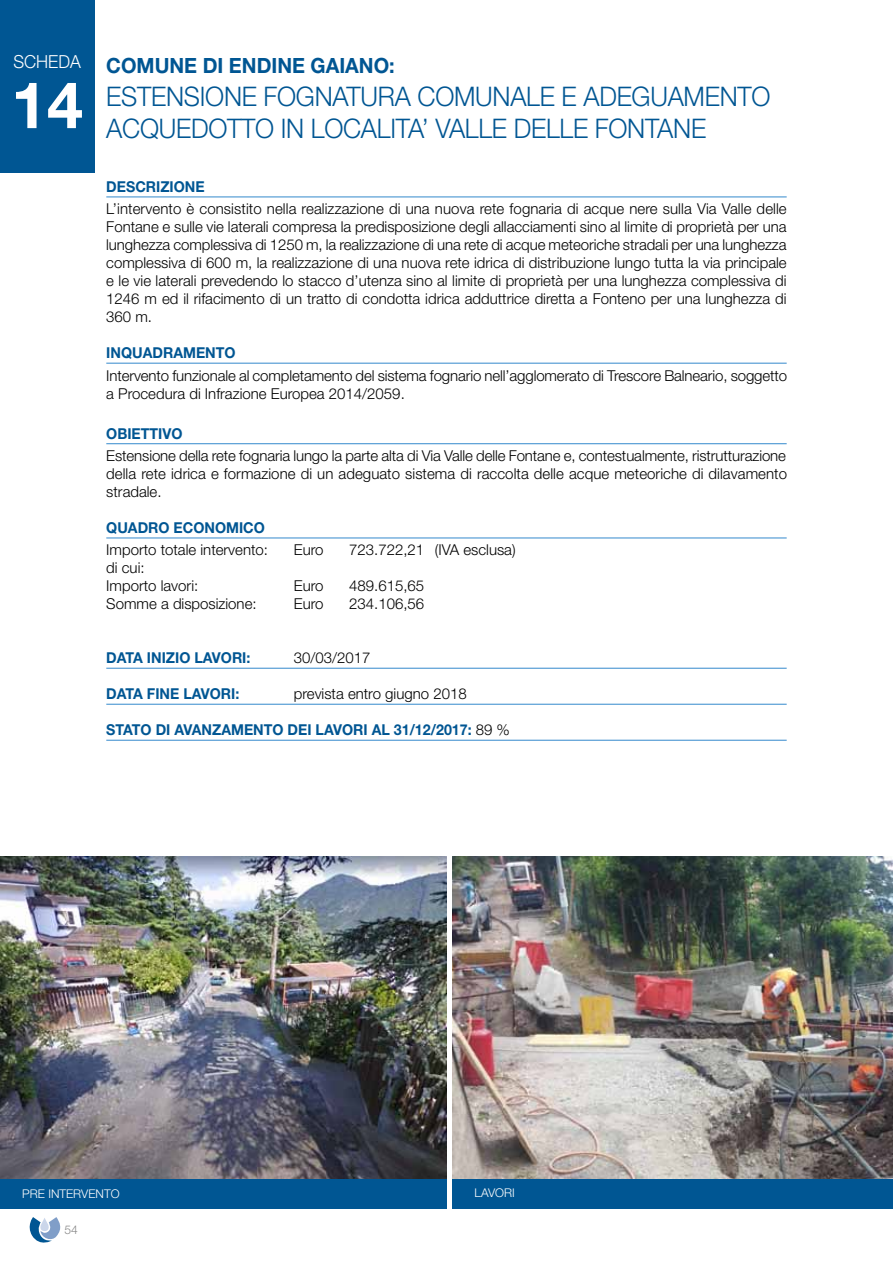
<style>
.page{position:relative;width:893px;height:1263px;background:#fff}
.page>*{position:absolute;margin:0;border:0;box-sizing:border-box;transform-origin:0 0}
.t1{font:700 64.5px "Helvetica Neue LT Std";color:#fff}
.t2{font:300 27px/32.4px "Helvetica Neue LT Std";letter-spacing:-.01em;color:#005693;scale:.95 1}
.t3{font:700 21px "Helvetica Neue LT Std";color:#005693;scale:.95 1}
.t4{font:300 18px "Helvetica Neue LT Std";color:#fff;scale:.95 1}
.t5{font:300 15px/18px "Helvetica Neue LT Std";color:#000;text-align:justify}
.t6{font:700 15px "Helvetica Neue LT Std";color:#005693;scale:.95 1}
.t7{font:300 12px "Helvetica Neue LT Std";color:#fff}
.t8{font:300 12px "Helvetica Neue LT Std";color:#878787}
.s1{font-weight:300;color:#000}
</style>
<div class="page">
<hr style="left:106px;top:196px;width:681px;height:1px;background:#4a96d2">
<hr style="left:106px;top:363px;width:681px;height:1px;background:#4a96d2">
<hr style="left:106px;top:443px;width:681px;height:1px;background:#4a96d2">
<hr style="left:106px;top:537px;width:681px;height:1px;background:#4a96d2">
<hr style="left:106px;top:668px;width:681px;height:1px;background:#4a96d2">
<hr style="left:106px;top:704px;width:681px;height:1px;background:#4a96d2">
<hr style="left:106px;top:740px;width:681px;height:1px;background:#4a96d2">
<div style="left:0;top:0;width:94px;height:172px;background:#005693"></div>
<img style="left:0;top:856px;width:446px;height:323px">
<img style="left:452px;top:856px;width:441px;height:323px">
<div style="left:0;top:1179px;width:446px;height:30px;background:#005693"></div>
<div style="left:452px;top:1179px;width:441px;height:30px;background:#005693"></div>
<svg style="left:29px;top:1217px;width:32px;height:26px"></svg>
<p class="t4" style="left:13px;top:50px;width:49px">scheda</p>
<h1 class="t1" style="left:11px;top:65px;width:73px">14</h1>
<h3 class="t3" style="left:106px;top:53px;width:305px">COMUNE DI ENDINE GAIANO:</h3>
<h2 class="t2" style="left:106px;top:79px;width:701px">ESTENSIONE FOGNATURA COMUNALE E ADEGUAMENTO<br>ACQUEDOTTO IN LOCALITA’ VALLE DELLE FONTANE</h2>
<p class="t6" style="left:106px;top:177px;width:105px">DESCRIZIONE</p>
<p class="t5" style="left:106px;top:200px;width:682px">L’intervento è consistito nella realizzazione di una nuova rete fognaria di acque nere sulla Via Valle delle Fontane e sulle vie laterali compresa la predisposizione degli allacciamenti sino al limite di proprietà per una lunghezza complessiva di 1250 m, la realizzazione di una rete di acque meteoriche stradali per una lunghezza complessiva di 600 m, la realizzazione di una nuova rete idrica di distribuzione lungo tutta la via principale e le vie laterali prevedendo lo stacco d’utenza sino al limite di proprietà per una lunghezza complessiva di 1246 m ed il rifacimento di un tratto di condotta idrica adduttrice diretta a Fonteno per una lunghezza di 360 m.</p>
<p class="t6" style="left:106px;top:344px;width:138px">INQUADRAMENTO</p>
<p class="t5" style="left:106px;top:366px;width:682px">Intervento funzionale al completamento del sistema fognario nell’agglomerato di Trescore Balneario, soggetto a Procedura di Infrazione Europea 2014/2059.</p>
<p class="t6" style="left:106px;top:424px;width:82px">OBIETTIVO</p>
<p class="t5" style="left:106px;top:446px;width:682px">Estensione della rete fognaria lungo la parte alta di Via Valle delle Fontane e, contestualmente, ristrutturazione della rete idrica e formazione di un adeguato sistema di raccolta delle acque meteoriche di dilavamento stradale.</p>
<p class="t6" style="left:106px;top:518px;width:168px">QUADRO ECONOMICO</p>
<p class="t5" style="left:106px;top:541px;width:163px">Importo totale intervento:</p>
<p class="t5" style="left:294px;top:541px;width:31px">Euro</p>
<p class="t5" style="left:349px;top:541px;width:168px">723.722,21 (IVA esclusa)</p>
<p class="t5" style="left:106px;top:559px;width:93px">di cui:<br>Importo lavori:</p>
<p class="t5" style="left:294px;top:577px;width:31px">Euro</p>
<p class="t5" style="left:349px;top:577px;width:77px">489.615,65</p>
<p class="t5" style="left:106px;top:595px;width:152px">Somme a disposizione:</p>
<p class="t5" style="left:294px;top:595px;width:31px">Euro</p>
<p class="t5" style="left:349px;top:595px;width:77px">234.106,56</p>
<p class="t6" style="left:106px;top:649px;width:153px">DATA INIZIO LAVORI:</p>
<p class="t5" style="left:294px;top:649px;width:78px">30/03/2017</p>
<p class="t6" style="left:106px;top:685px;width:142px">DATA FINE LAVORI:</p>
<p class="t5" style="left:294px;top:685px;width:174px">prevista entro giugno 2018</p>
<p class="t6" style="left:106px;top:721px;width:426px">STATO DI AVANZAMENTO DEI LAVORI AL 31/12/2017: <span class="s1">89 %</span></p>
<p class="t7" style="left:22px;top:1187px;width:99px">PRE INTERVENTO</p>
<p class="t7" style="left:475px;top:1185px;width:42px">LAVORI</p>
<p class="t8" style="left:64px;top:1222px;width:15px">54</p>
</div>
